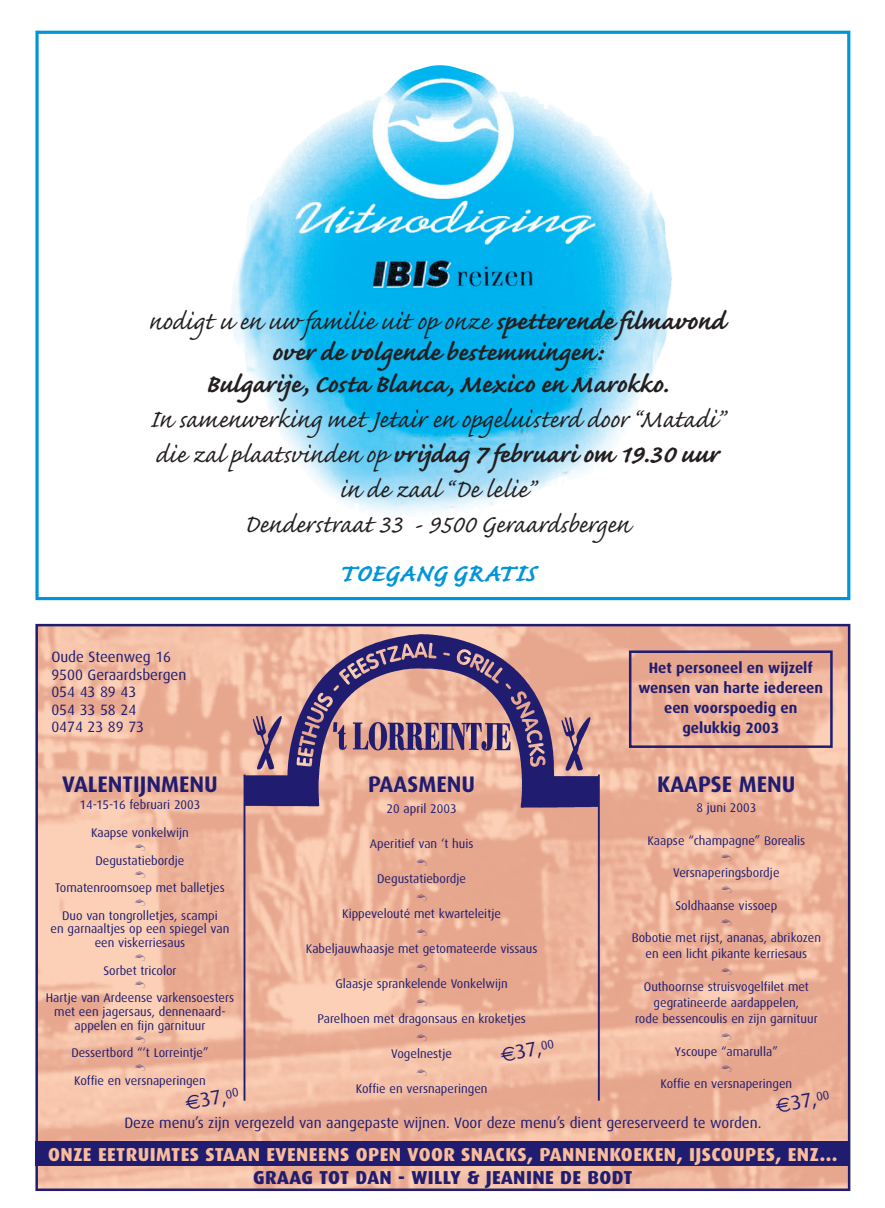
<style>
.page{position:relative;width:885px;height:1208px;background:#fff}
.page>*{position:absolute;margin:0;border:0;box-sizing:border-box;transform-origin:0 0}
.t1{font:32px/35px "Caflisch Script";color:#231f20;text-align:center}
.t2{font:700 32px/31.2px "Caflisch Script";color:#231f20;text-align:center}
.t3{font:700 32px "Caflisch Script";color:#0095d9}
.t4{font:700 22.5px "Dax";color:#201c70}
.t5{font:20px "Dax";color:#201c70}
.t6{font:800 18.75px "Dax";letter-spacing:.025em;color:#fabc99}
.t7{font:800 18.75px "Dax";letter-spacing:.025em;color:#201c70}
.t8{font:15px/17.5px "Dax";color:#201c70}
.t9{font:700 15px/20px "Dax";color:#201c70;text-align:center}
.t10{font:12.5px/13.8px "Dax";color:#201c70;text-align:center}
.s1{font-weight:400}
.s2{font-weight:700}
.s3{font-family:"Euro Sans"}
</style>
<div class="page">
<img style="left:231px;top:65px;width:441px;height:449px">
<div style="left:35px;top:31px;width:815px;height:569px;border:3px solid #0095d9"></div>
<img style="left:38px;top:627px;width:809px;height:561px">
<div style="left:35px;top:1141px;width:815px;height:25px;background:#201c70"></div>
<img style="left:245px;top:632px;width:354px;height:181px">
<hr style="left:244px;top:774px;width:1px;height:326px;background:#201c70">
<hr style="left:598px;top:774px;width:2px;height:326px;background:#201c70">
<div style="left:629px;top:650px;width:204px;height:98px;border:2px solid #201c70"></div>
<svg style="left:135px;top:844px;width:10px;height:6px"></svg>
<svg style="left:135px;top:872px;width:10px;height:6px"></svg>
<svg style="left:135px;top:899px;width:10px;height:6px"></svg>
<svg style="left:135px;top:954px;width:10px;height:6px"></svg>
<svg style="left:135px;top:982px;width:10px;height:6px"></svg>
<svg style="left:135px;top:1037px;width:10px;height:6px"></svg>
<svg style="left:135px;top:1064px;width:10px;height:6px"></svg>
<svg style="left:721px;top:854px;width:11px;height:6px"></svg>
<svg style="left:721px;top:887px;width:11px;height:6px"></svg>
<svg style="left:721px;top:919px;width:11px;height:6px"></svg>
<svg style="left:721px;top:968px;width:11px;height:6px"></svg>
<svg style="left:721px;top:1033px;width:11px;height:6px"></svg>
<svg style="left:721px;top:1065px;width:11px;height:7px"></svg>
<svg style="left:416px;top:859px;width:11px;height:6px"></svg>
<svg style="left:416px;top:894px;width:11px;height:6px"></svg>
<svg style="left:416px;top:929px;width:11px;height:6px"></svg>
<svg style="left:416px;top:964px;width:11px;height:6px"></svg>
<svg style="left:416px;top:999px;width:11px;height:6px"></svg>
<svg style="left:416px;top:1034px;width:11px;height:6px"></svg>
<svg style="left:416px;top:1069px;width:11px;height:6px"></svg>
<h1 class="t2" style="left:149px;top:309px;width:578px"><span class="s1">nodigt u en uw familie uit op onze</span> spetterende filmavond over de volgende bestemmingen:<br>Bulgarije, Costa Blanca, Mexico en Marokko.</h1>
<h1 class="t1" style="left:150px;top:404px;width:575px">In samenwerking met Jetair en opgeluisterd door “Matadi” die zal plaatsvinden op <span class="s2">vrijdag 7 februari om 19.30 uur </span>in de zaal “De lelie”<br>Denderstraat 33 - 9500 Geraardsbergen</h1>
<h1 class="t3" style="left:338px;top:561px;width:198px">TOEGANG GRATIS</h1>
<p class="t8" style="left:51px;top:649px;width:137px">Oude Steenweg 16<br>9500 Geraardsbergen<br>054 43 89 43<br>054 33 58 24<br>0474 23 89 73</p>
<p class="t9" style="left:638px;top:659px;width:186px">Het personeel en wijzelf wensen van harte iedereen een voorspoedig en gelukkig 2003</p>
<h2 class="t4" style="left:368px;top:774px;width:108px">PAASMENU</h2>
<p class="t10" style="left:387px;top:803px;width:72px">20 april 2003</p>
<p class="t10" style="left:370px;top:838px;width:105px">Aperitief van ‘t huis</p>
<p class="t10" style="left:377px;top:873px;width:91px">Degustatiebordje</p>
<p class="t10" style="left:342px;top:908px;width:160px">Kippevelouté met kwarteleitje</p>
<p class="t10" style="left:306px;top:943px;width:233px">Kabeljauwhaasje met getomateerde vissaus</p>
<p class="t10" style="left:335px;top:978px;width:174px">Glaasje sprankelende Vonkelwijn</p>
<p class="t10" style="left:317px;top:1013px;width:210px">Parelhoen met dragonsaus en kroketjes</p>
<p class="t10" style="left:391px;top:1048px;width:62px">Vogelnestje</p>
<p class="t10" style="left:356px;top:1083px;width:133px">Koffie en versnaperingen</p>
<p class="t8" style="left:124px;top:1114px;width:639px">Deze menu’s zijn vergezeld van aangepaste wijnen. Voor deze menu’s dient gereserveerd te worden.</p>
<h2 class="t4" style="left:657px;top:774px;width:140px">KAAPSE MENU</h2>
<p class="t10" style="left:696px;top:801px;width:61px">8 juni 2003</p>
<p class="t10" style="left:648px;top:834px;width:159px">Kaapse “champagne” Borealis</p>
<p class="t10" style="left:673px;top:866px;width:108px">Versnaperingsbordje</p>
<p class="t10" style="left:675px;top:899px;width:103px">Soldhaanse vissoep</p>
<p class="t10" style="left:632px;top:930px;width:191px;line-height:16.2px">Bobotie met rijst, ananas, abrikozen en een licht pikante kerriesaus</p>
<p class="t10" style="left:635px;top:979px;width:184px;line-height:16.2px">Outhoornse struisvogelfilet met gegratineerde aardappelen,<br>rode bessencoulis en zijn garnituur</p>
<p class="t10" style="left:675px;top:1045px;width:104px">Yscoupe “amarulla”</p>
<p class="t10" style="left:661px;top:1078px;width:133px">Koffie en versnaperingen</p>
<h2 class="t4" style="left:62px;top:774px;width:157px">VALENTIJNMENU</h2>
<p class="t10" style="left:80px;top:799px;width:122px">14-15-16 februari 2003</p>
<p class="t10" style="left:91px;top:826px;width:99px">Kaapse vonkelwijn</p>
<p class="t10" style="left:95px;top:854px;width:91px">Degustatiebordje</p>
<p class="t10" style="left:55px;top:881px;width:171px">Tomatenroomsoep met balletjes</p>
<p class="t10" style="left:51px;top:909px;width:180px">Duo van tongrolletjes, scampi<br>en garnaaltjes op een spiegel van een viskerriesaus</p>
<p class="t10" style="left:103px;top:964px;width:75px">Sorbet tricolor</p>
<p class="t10" style="left:46px;top:991px;width:190px">Hartje van Ardeense varkensoesters met een jagersaus, dennenaard&shy;appelen en fijn garnituur</p>
<p class="t10" style="left:71px;top:1046px;width:139px">Dessertbord “‘t Lorreintje”</p>
<p class="t10" style="left:74px;top:1074px;width:133px">Koffie en versnaperingen</p>
<h3 class="t5" style="left:499px;top:1046px;width:56px;rotate:-10deg"><span class="s3">€</span>37,<sup>00</sup></h3>
<h3 class="t5" style="left:184px;top:1094px;width:56px;rotate:-10deg"><span class="s3">€</span>37,<sup>00</sup></h3>
<h3 class="t5" style="left:775px;top:1097px;width:56px;rotate:-10deg"><span class="s3">€</span>37,<sup>00</sup></h3>
<h3 class="t6" style="left:48px;top:1146px;width:791px">ONZE EETRUIMTES STAAN EVENEENS OPEN VOOR SNACKS, PANNENKOEKEN, IJSCOUPES, ENZ…</h3>
<h3 class="t7" style="left:253px;top:1169px;width:381px">GRAAG TOT DAN - WILLY &amp; JEANINE DE BODT</h3>
</div>
